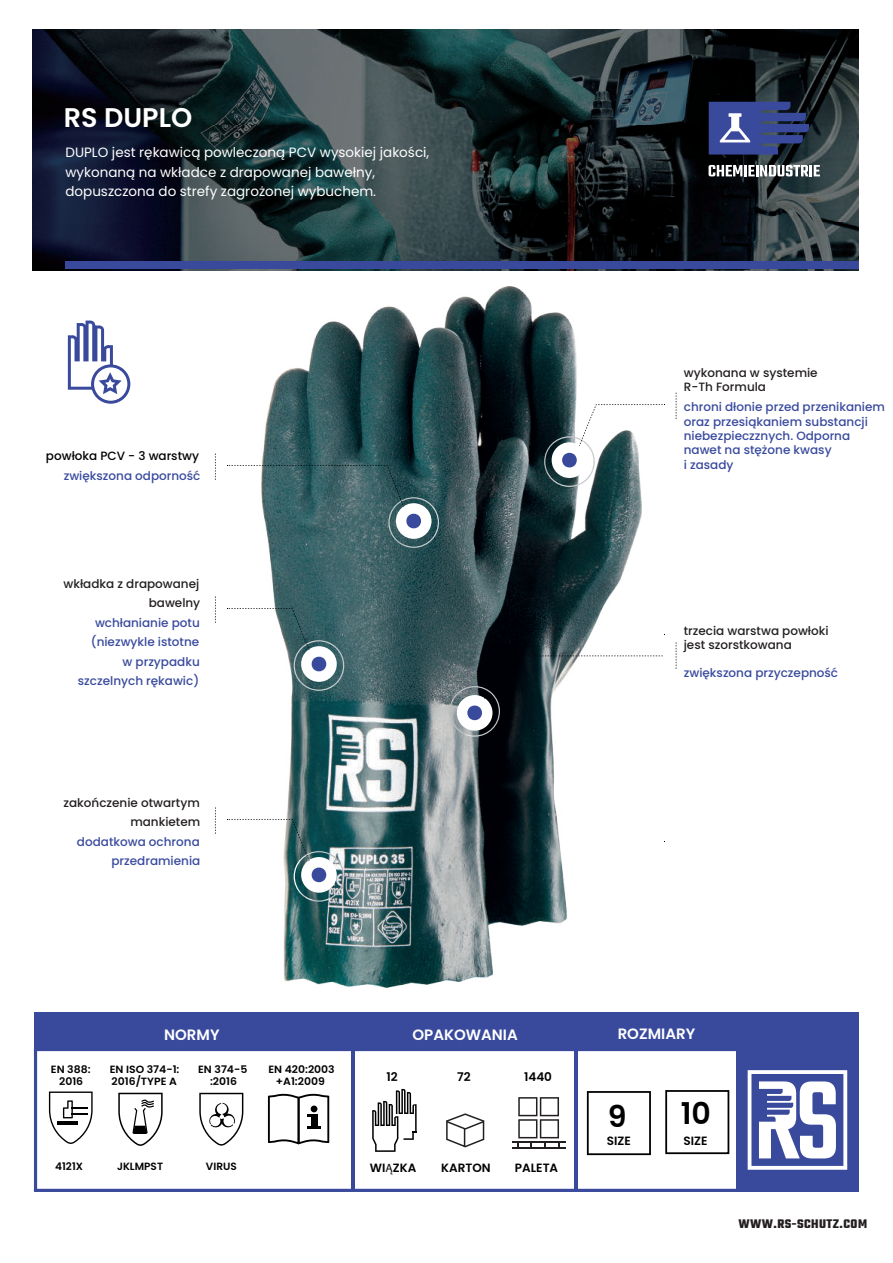
<style>
.page{position:relative;width:893px;height:1263px;background:#fff}
.page>*{position:absolute;margin:0;border:0;box-sizing:border-box;transform-origin:0 0}
.t1{font:600 30px "Poppins";color:#000001}
.t2{font:600 27px "Poppins";color:#fff}
.t3{font:600 15px "Poppins";color:#fff}
.t4{font:13.5px/19.5px "Poppins";color:#fff}
.t5{font:700 13.5px "Teko";letter-spacing:.035em;color:#231f20}
.t6{font:500 12px/14.4px "Poppins";color:#394a9d;text-align:right}
.t7{font:500 12px/14.4px "Poppins";color:#231f20}
.t8{font:600 12px "Poppins";color:#000001}
.t9{font:500 12px "Poppins";color:#000001}
.t10{font:600 10.5px/12.6px "Poppins";color:#000001;text-align:center}
.s1{font-family:"Myriad Pro";font-weight:400}
</style>
<div class="page">
<img style="left:262px;top:286px;width:379px;height:702px">
<img style="left:32px;top:30px;width:826px;height:241px">
<div style="left:65px;top:261px;width:793px;height:8px;background:#394a9d"></div>
<svg style="left:34px;top:1048px;width:702px;height:144px"></svg>
<hr style="left:351px;top:1049px;width:4px;height:141px;background:#394a9d">
<img style="left:544px;top:436px;width:51px;height:51px">
<div style="left:552px;top:442px;width:35px;height:36px;background:#fff;border-radius:50%"></div>
<svg style="left:562px;top:452px;width:15px;height:16px"></svg>
<svg style="left:676px;top:393px;width:1px;height:26px"></svg>
<svg style="left:579px;top:404px;width:86px;height:42px"></svg>
<img style="left:449px;top:686px;width:51px;height:51px">
<div style="left:457px;top:695px;width:35px;height:36px;background:#fff;border-radius:50%"></div>
<svg style="left:467px;top:705px;width:15px;height:16px"></svg>
<svg style="left:676px;top:642px;width:1px;height:27px"></svg>
<svg style="left:493px;top:655px;width:170px;height:37px"></svg>
<img style="left:294px;top:640px;width:50px;height:51px">
<div style="left:301px;top:646px;width:36px;height:36px;background:#fff;border-radius:50%"></div>
<svg style="left:311px;top:656px;width:16px;height:16px"></svg>
<svg style="left:215px;top:596px;width:1px;height:27px"></svg>
<svg style="left:227px;top:608px;width:83px;height:42px"></svg>
<img style="left:294px;top:851px;width:50px;height:51px">
<div style="left:301px;top:857px;width:36px;height:36px;background:#fff;border-radius:50%"></div>
<svg style="left:311px;top:867px;width:16px;height:16px"></svg>
<svg style="left:215px;top:807px;width:1px;height:27px"></svg>
<svg style="left:227px;top:819px;width:83px;height:42px"></svg>
<img style="left:388px;top:497px;width:51px;height:51px">
<div style="left:396px;top:503px;width:36px;height:36px;background:#fff;border-radius:50%"></div>
<svg style="left:406px;top:513px;width:15px;height:16px"></svg>
<svg style="left:215px;top:453px;width:1px;height:27px"></svg>
<svg style="left:227px;top:465px;width:177px;height:42px"></svg>
<svg style="left:709px;top:165px;width:111px;height:11px"></svg>
<svg style="left:709px;top:102px;width:100px;height:53px"></svg>
<svg style="left:49px;top:1091px;width:44px;height:53px"></svg>
<div style="left:34px;top:1012px;width:825px;height:36px;background:#394a9d"></div>
<svg style="left:665px;top:1090px;width:64px;height:64px"></svg>
<svg style="left:587px;top:1091px;width:64px;height:64px"></svg>
<hr style="left:512px;top:1141px;width:53px;height:1px;background:#231f20">
<hr style="left:512px;top:1147px;width:53px;height:2px;background:#231f20">
<svg style="left:517px;top:1097px;width:43px;height:50px"></svg>
<svg style="left:372px;top:1089px;width:45px;height:63px"></svg>
<svg style="left:446px;top:1113px;width:38px;height:34px"></svg>
<div style="left:736px;top:1048px;width:123px;height:144px;background:#394a9d"></div>
<svg style="left:748px;top:1070px;width:99px;height:100px"></svg>
<hr style="left:574px;top:1049px;width:3px;height:141px;background:#394a9d">
<svg style="left:118px;top:1093px;width:45px;height:53px"></svg>
<svg style="left:199px;top:1093px;width:44px;height:52px"></svg>
<svg style="left:68px;top:321px;width:62px;height:83px"></svg>
<svg style="left:268px;top:1093px;width:61px;height:51px"></svg>
<hr style="left:307px;top:1126px;width:14px;height:3px;background:#000001">
<div style="left:311px;top:1105px;width:6px;height:7px;background:#000001;border-radius:50%"></div>
<h2 class="t2" style="left:64px;top:102px;width:130px">RS DUPLO</h2>
<p class="t4" style="left:65px;top:143px;width:365px">DUPLO jest rękawicą powleczoną PCV wysokiej jakości, wykonaną na wkładce z drapowanej bawełny, dopuszczona do strefy zagrożonej wybuchem.</p>
<p class="t9" style="left:46px;top:449px;width:155px">powłoka PCV - 3 warstwy</p>
<p class="t6" style="left:64px;top:469px;width:138px">zwiększona odporność</p>
<p class="t7" style="left:64px;top:574px;width:138px;line-height:19.5px;text-align:right">wkładka z drapowanej bawelny</p>
<p class="t6" style="left:78px;top:613px;width:123px;line-height:19.5px">wchłanianie potu (niezwykle istotne<br>w przypadku szczelnych rękawic)</p>
<p class="t7" style="left:64px;top:793px;width:138px;line-height:19.5px;text-align:right">zakończenie otwartym mankietem</p>
<p class="t6" style="left:77px;top:832px;width:125px;line-height:19.5px">dodatkowa ochrona przedramienia</p>
<p class="t7" style="left:684px;top:365px;width:135px">wykonana w systemie<br>R-Th Formula</p>
<p class="t6" style="left:684px;top:400px;width:203px;text-align:left">chroni dłonie przed przenikaniem oraz przesiąkaniem substancji niebezpieczznych. Odporna nawet na stężone kwasy<br>i zasady</p>
<p class="t7" style="left:684px;top:623px;width:146px">trzecia warstwa powłoki jest szorstkowana</p>
<p class="t6" style="left:684px;top:665px;width:156px">zwiększona przyczepność</p>
<p class="t3" style="left:164px;top:1026px;width:57px">NORMY</p>
<p class="t3" style="left:412px;top:1026px;width:107px">OPAKOWANIA</p>
<p class="t3" style="left:618px;top:1025px;width:79px">ROZMIARY</p>
<p class="t10" style="left:51px;top:1062px;width:41px">EN 388:<br>2016</p>
<p class="t10" style="left:110px;top:1062px;width:71px;text-align:left">EN ISO 374-1:<br>2016/TYPE A</p>
<p class="t10" style="left:198px;top:1062px;width:51px">EN 374-5 :2016</p>
<p class="t10" style="left:268px;top:1063px;width:68px">EN 420:2003 +A1:2009</p>
<p class="t8" style="left:457px;top:1069px;width:15px">72</p>
<p class="t8" style="left:387px;top:1069px;width:13px">12</p>
<p class="t8" style="left:524px;top:1069px;width:29px">1440</p>
<h1 class="t1" style="left:608px;top:1099px;width:20px">9</h1>
<p class="t8" style="left:607px;top:1133px;width:25px">SIZE</p>
<h1 class="t1" style="left:681px;top:1096px;width:32px">10</h1>
<p class="t8" style="left:683px;top:1134px;width:25px">SIZE</p>
<p class="t10" style="left:55px;top:1160px;width:29px">4121X</p>
<p class="t10" style="left:117px;top:1160px;width:48px">JKLMPST</p>
<p class="t10" style="left:206px;top:1160px;width:32px">VIRUS</p>
<p class="t8" style="left:370px;top:1161px;width:48px">WI<span class="s1">Ą</span>ZKA</p>
<p class="t8" style="left:441px;top:1161px;width:51px">KARTON</p>
<p class="t8" style="left:515px;top:1161px;width:45px">PALETA</p>
<p class="t5" style="left:738px;top:1215px;width:130px">WWW.RS-SCHUTZ.COM</p>
</div>
